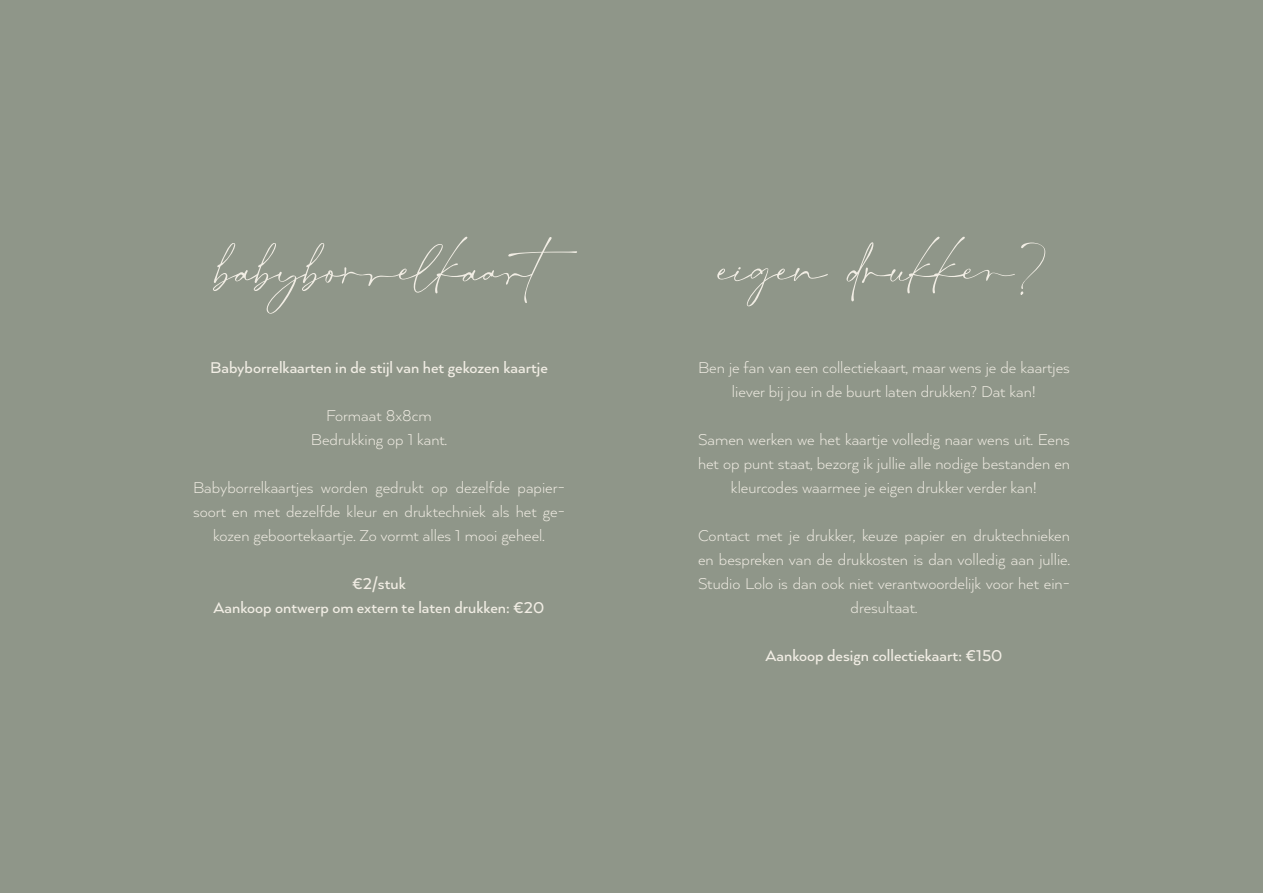
<style>
.page{position:relative;width:1263px;height:893px;background:#8f9689}
.page>*{position:absolute;margin:0;border:0;box-sizing:border-box;transform-origin:0 0}
.t1{font:82.5px "Salty Feathers";color:#f1ede4}
.t2{font:300 18px/24px "Arquitecta";color:#f1ede4;text-align:center}
.t3{font:500 18px/24px "Arquitecta";color:#f1ede4;text-align:center}
</style>
<div class="page">
<h1 class="t1" style="left:216px;top:222px;width:385px">babyborrelkaart</h1>
<h1 class="t1" style="left:718px;top:222px;width:334px">eigen drukker?</h1>
<p class="t3" style="left:210px;top:355px;width:339px">Babyborrelkaarten in de stijl van het gekozen kaartje</p>
<p class="t2" style="left:311px;top:403px;width:138px">Formaat 8x8cm<br>Bedrukking op 1 kant.</p>
<p class="t2" style="left:193px;top:475px;width:373px">Babyborrelkaartjes worden gedrukt op dezelfde papier&shy;soort en met dezelfde kleur en druktechniek als het ge&shy;kozen geboortekaartje. Zo vormt alles 1 mooi geheel.</p>
<p class="t3" style="left:214px;top:571px;width:332px">€2/stuk<br>Aankoop ontwerp om extern te laten drukken: €20</p>
<p class="t2" style="left:698px;top:355px;width:373px">Ben je fan van een collectiekaart, maar wens je de kaartjes liever bij jou in de buurt laten drukken? Dat kan!</p>
<p class="t2" style="left:698px;top:427px;width:373px">Samen werken we het kaartje volledig naar wens uit. Eens het op punt staat, bezorg ik jullie alle nodige bestanden en kleurcodes waarmee je eigen drukker verder kan!</p>
<p class="t2" style="left:698px;top:523px;width:373px">Contact met je drukker, keuze papier en druktechnieken en bespreken van de drukkosten is dan volledig aan jullie.<br>Studio Lolo is dan ook niet verantwoordelijk voor het ein&shy;dresultaat.</p>
<p class="t3" style="left:765px;top:643px;width:239px">Aankoop design collectiekaart: €150</p>
</div>
